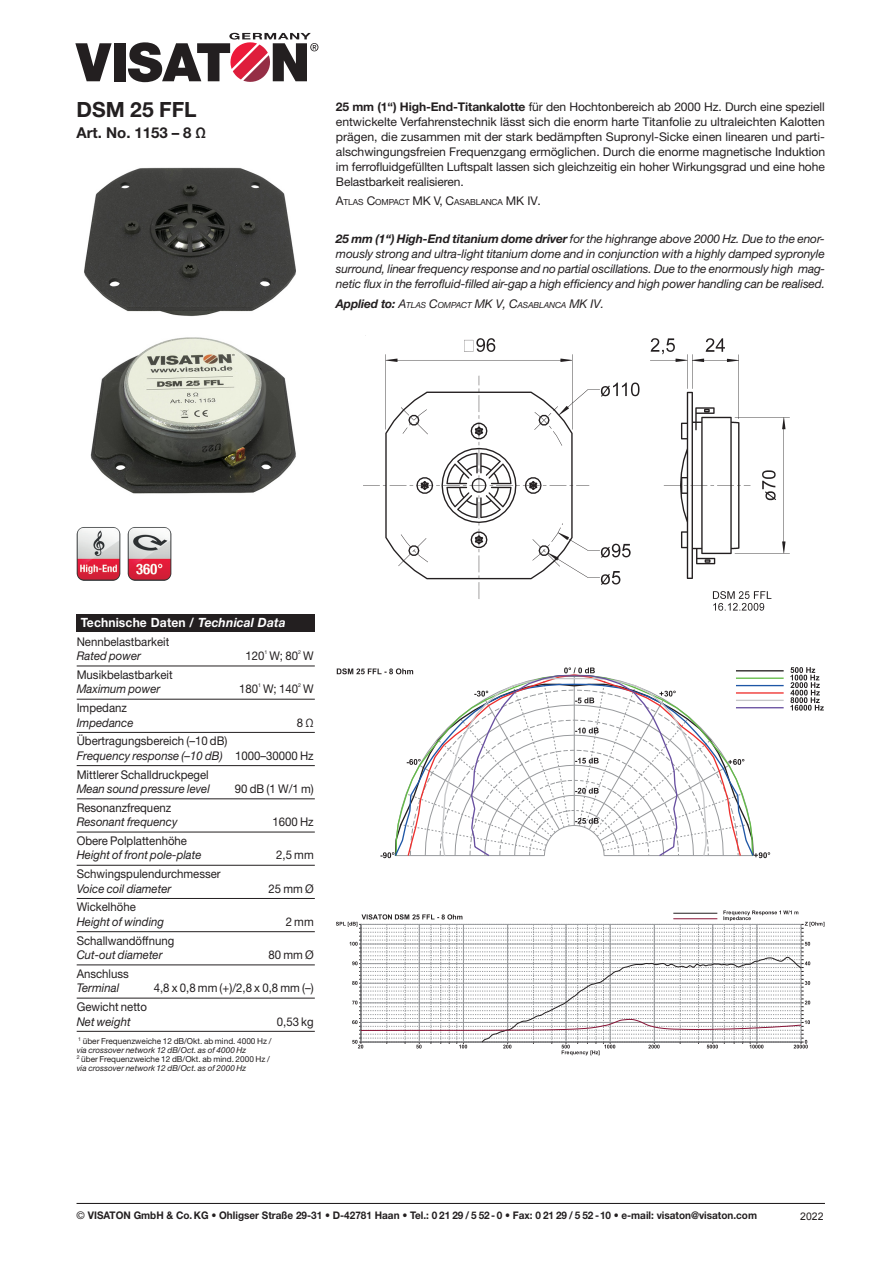
<style>
.page{position:relative;width:893px;height:1263px;background:#fff}
.page>*{position:absolute;margin:0;border:0;box-sizing:border-box;transform-origin:0 0}
.t1{font:700 21px "Helvetica Neue LT Std";color:#231f20}
.t2{font:700 15px "Helvetica Neue LT Std";color:#231f20}
.t3{font:700 12.75px "Helvetica Neue LT Std";letter-spacing:.01em;color:#fff;scale:.95 1}
.t4{font:12px/15px "Helvetica Neue LT Std";color:#231f20;text-align:justify}
.t5{font:italic 12px/15px "Helvetica Neue LT Std";color:#231f20;text-align:justify}
.t6{font:12px/14.4px "Helvetica Neue LT Std";color:#231f20;scale:.95 1}
.t7{font:italic 12px "Helvetica Neue LT Std";color:#231f20;scale:.95 1}
.t8{font:700 10.5px "Helvetica Neue LT Std";color:#231f20;scale:.95 1}
.t9{font:10.5px "Arial";color:#231f20}
.t10{font:italic 8.4px "Helvetica Neue LT Std";letter-spacing:-.015em;color:#231f20}
.t11{font:8.4px "Helvetica Neue LT Std";letter-spacing:-.015em;color:#231f20}
.t12{font:8.25px/9px "Helvetica Neue LT Std";color:#231f20}
.t13{font:5.25px "Helvetica Neue LT Std";color:#231f20}
.s1{font-weight:700}
.s2{font-size:12px}
.s3{font-weight:700;font-size:12px}
.s4{font-style:italic}
.s5{font-weight:400}
</style>
<div class="page">
<svg style="left:75px;top:43px;width:37px;height:38px"></svg>
<div style="left:114px;top:43px;width:11px;height:38px;background:#231f20"></div>
<svg style="left:128px;top:33px;width:190px;height:50px"></svg>
<hr style="left:77px;top:1203px;width:748px;height:1px;background:#231f20">
<div style="left:77px;top:615px;width:238px;height:17px;background:#231f20"></div>
<hr style="left:77px;top:666px;width:238px;height:1px;background:#231f20">
<hr style="left:77px;top:699px;width:238px;height:1px;background:#231f20">
<hr style="left:77px;top:732px;width:238px;height:1px;background:#231f20">
<hr style="left:77px;top:765px;width:238px;height:1px;background:#231f20">
<hr style="left:77px;top:798px;width:238px;height:1px;background:#231f20">
<hr style="left:77px;top:832px;width:238px;height:1px;background:#231f20">
<hr style="left:77px;top:865px;width:238px;height:1px;background:#231f20">
<hr style="left:77px;top:898px;width:238px;height:1px;background:#231f20">
<hr style="left:77px;top:931px;width:238px;height:1px;background:#231f20">
<hr style="left:77px;top:965px;width:238px;height:1px;background:#231f20">
<hr style="left:77px;top:998px;width:238px;height:1px;background:#231f20">
<hr style="left:77px;top:1031px;width:238px;height:1px;background:#231f20">
<img style="left:77px;top:527px;width:43px;height:54px">
<img style="left:128px;top:527px;width:43px;height:54px">
<img style="left:363px;top:335px;width:427px;height:276px">
<svg style="left:336px;top:667px;width:488px;height:192px"></svg>
<svg style="left:336px;top:910px;width:488px;height:145px"></svg>
<img style="left:84px;top:167px;width:212px;height:150px">
<img style="left:90px;top:337px;width:206px;height:157px">
<h1 class="t1" style="left:77px;top:97px;width:122px">DSM 25 FFL</h1>
<p class="t2" style="left:77px;top:123px;width:131px">Art. No. 1153 – 8 Ω</p>
<p class="t4" style="left:336px;top:99px;width:491px"><span class="s1">25 mm (1“) High-End-Titankalotte</span> für den Hochtonbereich ab 2000 Hz. Durch eine speziell entwickelte Verfahrenstechnik lässt sich die enorm harte Titanfolie zu ultraleichten Kalotten prägen, die zusammen mit der stark bedämpften Supronyl-Sicke einen linearen und parti&shy;alschwingungsfreien Frequenzgang ermöglichen. Durch die enorme magnetische Induktion im ferrofluidgefüllten Luftspalt lassen sich gleichzeitig ein hoher Wirkungsgrad und eine hohe Belastbarkeit realisieren.</p>
<p class="t11" style="left:336px;top:197px;width:206px"><span class="s2">A</span>TLAS <span class="s2">C</span>OM PACT <span class="s2">MK V,</span> <span class="s2">C</span>ASAB LANCA <span class="s2">MK IV</span><span class="s2">.</span></p>
<p class="t5" style="left:336px;top:231px;width:491px"><span class="s1">25 mm (1“) High-End titanium dome driver</span> for the highrange above 2000 Hz. Due to the enor&shy;mously strong and ultra-light titanium dome and in conjunction with a highly damped sypronyle surround, linear frequency response and no partial oscillations. Due to the enormously high mag&shy;netic flux in the ferrofluid-filled air-gap a high efficiency and high power handling can be realised.</p>
<p class="t10" style="left:336px;top:300px;width:270px"><span class="s3">Applied to:</span> <span class="s2">A</span>TLAS <span class="s2">C</span>OMPAC T <span class="s2">MK</span> <span class="s2">V</span><span class="s2">,</span> <span class="s2">C</span>ASABLANCA <span class="s2">MK I V</span><span class="s2">.</span></p>
<p class="t3" style="left:81px;top:614px;width:217px">Technische Daten / <span class="s4">Technical Data</span></p>
<p class="t6" style="left:77px;top:634px;width:99px">Nennbelastbarkeit</p>
<p class="t7" style="left:77px;top:649px;width:69px">Rated power</p>
<p class="t6" style="left:245px;top:649px;width:73px">120 W; 80 W</p>
<p class="t13" style="left:264px;top:649px;width:4px">1</p>
<p class="t13" style="left:298px;top:649px;width:4px">2</p>
<p class="t6" style="left:77px;top:667px;width:103px">Musikbelastbarkeit</p>
<p class="t7" style="left:77px;top:682px;width:90px">Maximum power</p>
<p class="t6" style="left:239px;top:682px;width:80px">180 W; 140 W</p>
<p class="t13" style="left:258px;top:682px;width:4px">1</p>
<p class="t13" style="left:298px;top:682px;width:4px">2</p>
<p class="t6" style="left:77px;top:700px;width:54px">Impedanz</p>
<p class="t7" style="left:77px;top:715px;width:61px">Impedance</p>
<p class="t6" style="left:297px;top:715px;width:19px">8 Ω</p>
<p class="t6" style="left:77px;top:734px;width:251px">Übertragungsbereich (–10 dB)<br><span class="s4">Frequency response (–10 dB)</span> 1000–30000 Hz</p>
<p class="t6" style="left:77px;top:767px;width:141px">Mittlerer Schalldruckpegel</p>
<p class="t7" style="left:77px;top:781px;width:142px">Mean sound pressure level</p>
<p class="t6" style="left:235px;top:781px;width:84px">90 dB (1 W/1 m)</p>
<p class="t6" style="left:77px;top:800px;width:101px">Resonanzfrequenz</p>
<p class="t7" style="left:77px;top:815px;width:108px">Resonant frequency</p>
<p class="t6" style="left:272px;top:815px;width:45px">1600 Hz</p>
<p class="t6" style="left:77px;top:833px;width:118px">Obere Polplattenhöhe</p>
<p class="t7" style="left:77px;top:848px;width:133px">Height of front pole-plate</p>
<p class="t6" style="left:276px;top:848px;width:41px">2,5 mm</p>
<p class="t6" style="left:77px;top:866px;width:153px">Schwingspulendurchmesser</p>
<p class="t7" style="left:77px;top:881px;width:101px">Voice coil diameter</p>
<p class="t6" style="left:268px;top:881px;width:49px">25 mm Ø</p>
<p class="t6" style="left:77px;top:900px;width:64px">Wickelhöhe</p>
<p class="t7" style="left:77px;top:914px;width:94px">Height of winding</p>
<p class="t6" style="left:286px;top:914px;width:31px">2 mm</p>
<p class="t6" style="left:77px;top:933px;width:104px">Schallwandöffnung</p>
<p class="t7" style="left:77px;top:947px;width:92px">Cut-out diameter</p>
<p class="t6" style="left:268px;top:947px;width:49px">80 mm Ø</p>
<p class="t6" style="left:77px;top:966px;width:56px">Anschluss</p>
<p class="t7" style="left:77px;top:981px;width:46px">Terminal</p>
<p class="t6" style="left:154px;top:981px;width:170px">4,8 x 0,8 mm (+)/2,8 x 0,8 mm (–)</p>
<p class="t6" style="left:77px;top:999px;width:76px">Gewicht netto</p>
<p class="t7" style="left:77px;top:1014px;width:58px">Net weight</p>
<p class="t6" style="left:277px;top:1014px;width:40px">0,53 kg</p>
<p class="t12" style="left:77px;top:1036px;width:196px"><sup>1</sup> über Frequenzweiche 12 dB/Okt. ab mind. 4000 Hz / <span class="s4">via crossover network 12 dB/Oct. as of 4000 Hz<br></span><sup>2</sup> über Frequenzweiche 12 dB/Okt. ab mind. 2000 Hz / <span class="s4">via crossover network 12 dB/Oct. as of 2000 Hz</span></p>
<p class="t8" style="left:77px;top:1209px;width:718px"><span class="s5">©</span> VISATON GmbH &amp; Co. KG • Ohligser Straße 29-31 • D-42781 Haan • Tel.: 0 21 29 / 5 52- 0 • Fax: 0 21 29 / 5 52 -10 • e-mail: visaton@visaton.com</p>
<p class="t9" style="left:800px;top:1209px;width:25px">2022</p>
</div>
